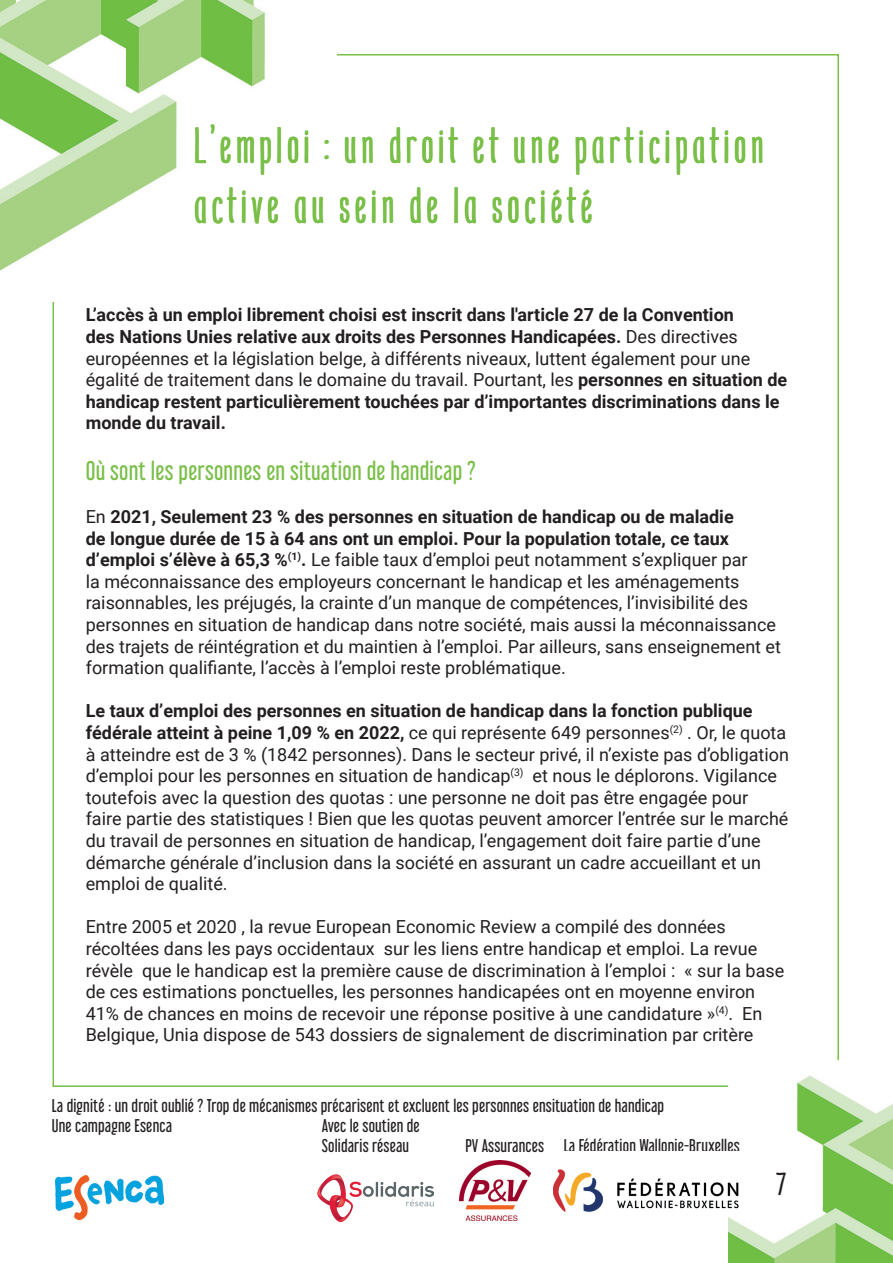
<style>
.page{position:relative;width:893px;height:1263px;background:#fff}
.page>*{position:absolute;margin:0;border:0;box-sizing:border-box;transform-origin:0 0}
.t1{font:49.5px "Mangaba";letter-spacing:.08em;color:#79bf48}
.t2{font:34.5px "Mangaba";color:#231f20}
.t3{font:24px "Libel Suit Rg";letter-spacing:.01em;color:#79bf48}
.t4{font:18px/21.6px "Roboto";color:#231f20}
.t5{font:700 18px/21.6px "Roboto";color:#231f20}
.t6{font:16.5px/19.8px "Libel Suit Rg";letter-spacing:.01em;color:#231f20}
.s1{font-weight:400}
.s2{font-weight:700}
</style>
<div class="page">
<img style="left:729px;top:1075px;width:164px;height:188px">
<img style="left:0;top:0;width:265px;height:271px">
<img style="left:460px;top:1160px;width:70px;height:60px">
<img style="left:55px;top:1175px;width:108px;height:44px">
<img style="left:318px;top:1174px;width:115px;height:48px">
<img style="left:553px;top:1152px;width:207px;height:63px">
<h1 class="t1" style="left:194px;top:115px;width:572px">L’emploi : un droit et une participation</h1>
<h1 class="t1" style="left:194px;top:174px;width:401px">active au sein de la société</h1>
<p class="t5" style="left:86px;top:303px;width:703px">L’accès à un emploi librement choisi est inscrit dans l'article 27 de la Convention<br>des Nations Unies relative aux droits des Personnes Handicapées. <span class="s1">Des directives européennes et la législation belge, à différents niveaux, luttent également pour une égalité de traitement dans le domaine du travail. Pourtant, les</span> personnes en situation de handicap restent particulièrement touchées par d’importantes discriminations dans le monde du travail.</p>
<h3 class="t3" style="left:86px;top:451px;width:392px">Où sont les personnes en situation de handicap ?</h3>
<p class="t4" style="left:86px;top:505px;width:697px">En <span class="s2">2021, Seulement 23 % des personnes en situation de handicap ou de maladie<br>de longue durée de 15 à 64 ans ont un emploi. Pour la population totale, ce taux d’emploi s’élève à 65,3 %</span><sup>(1)</sup><span class="s2">.</span> Le faible taux d’emploi peut notamment s’expliquer par<br>la méconnaissance des employeurs concernant le handicap et les aménagements raisonnables, les préjugés, la crainte d’un manque de compétences, l’invisibilité des personnes en situation de handicap dans notre société, mais aussi la méconnaissance des trajets de réintégration et du maintien à l’emploi. Par ailleurs, sans enseignement et formation qualifiante, l’accès à l’emploi reste problématique.</p>
<p class="t4" style="left:86px;top:699px;width:705px"><span class="s2">Le taux d’emploi des personnes en situation de handicap dans la fonction publique fédérale atteint à peine 1,09 % en 2022,</span> ce qui représente 649 personnes<sup>(2)</sup> . Or, le quota à atteindre est de 3 % (1842 personnes). Dans le secteur privé, il n’existe pas d’obligation d’emploi pour les personnes en situation de handicap<sup>(3)</sup> et nous le déplorons. Vigilance toutefois avec la question des quotas : une personne ne doit pas être engagée pour<br>faire partie des statistiques ! Bien que les quotas peuvent amorcer l’entrée sur le marché du travail de personnes en situation de handicap, l’engagement doit faire partie d’une démarche générale d’inclusion dans la société en assurant un cadre accueillant et un emploi de qualité.</p>
<p class="t4" style="left:86px;top:915px;width:700px">Entre 2005 et 2020 , la revue European Economic Review a compilé des données récoltées dans les pays occidentaux sur les liens entre handicap et emploi. La revue révèle que le handicap est la première cause de discrimination à l’emploi : « sur la base de ces estimations ponctuelles, les personnes handicapées ont en moyenne environ 41% de chances en moins de recevoir une réponse positive à une candidature »<sup>(4)</sup>. En Belgique, Unia dispose de 543 dossiers de signalement de discrimination par critère</p>
<p class="t6" style="left:52px;top:1094px;width:614px">La dignité : un droit oublié ? Trop de mécanismes précarisent et excluent les personnes ensituation de handicap<br>Une campagne Esenca</p>
<p class="t6" style="left:322px;top:1114px;width:99px">Avec le soutien de<br>Solidaris réseau</p>
<p class="t6" style="left:465px;top:1134px;width:276px">PV Assurances La Fédération Wallonie-Bruxelles</p>
<h2 class="t2" style="left:776px;top:1166px;width:12px">17</h2>
</div>
